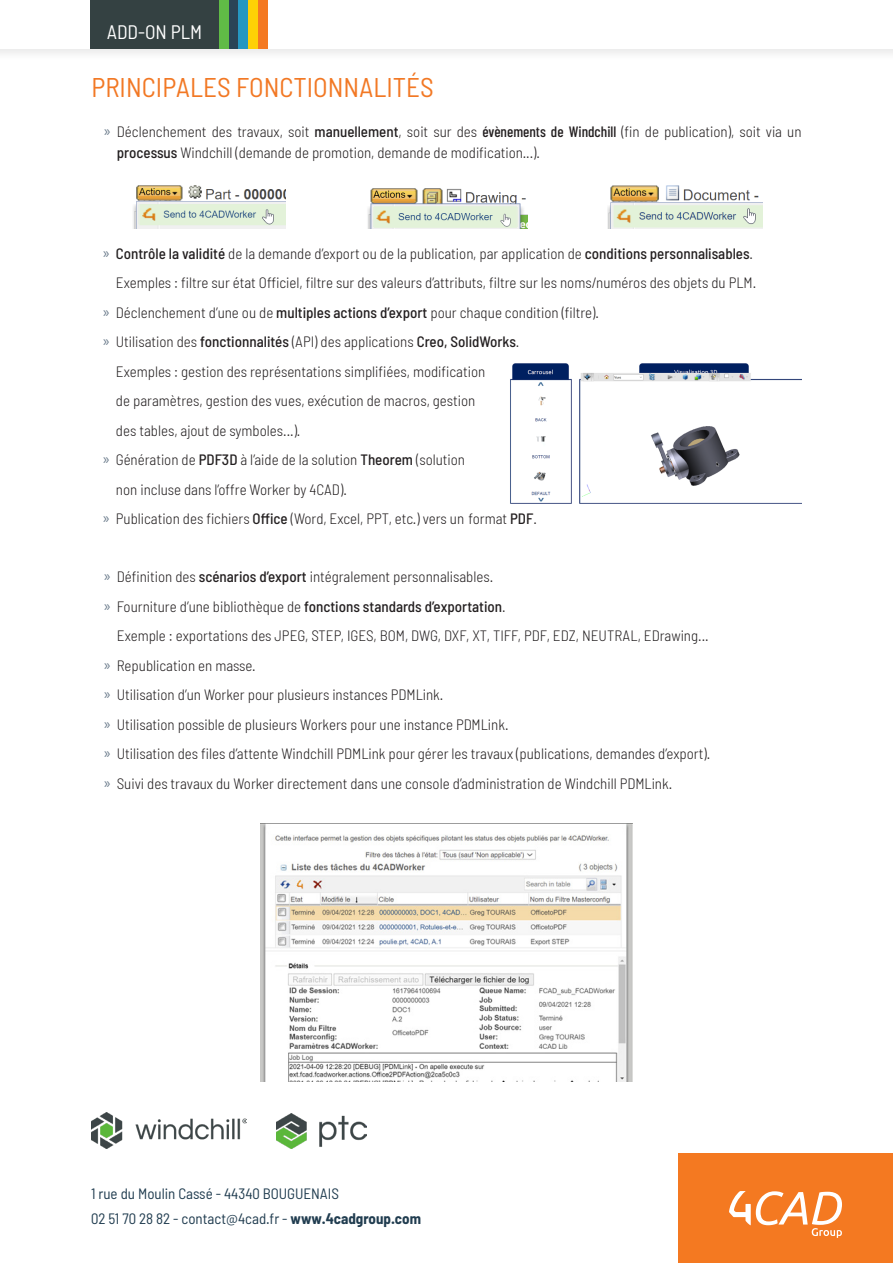
<style>
.page{position:relative;width:893px;height:1263px;background:#fff}
.page>*{position:absolute;margin:0;border:0;box-sizing:border-box;transform-origin:0 0}
.Titre_1{font:semi-condensed 27px "Barlow";color:#f27824}
.t1{font:semi-condensed 19.5px "Barlow";color:#fff}
.Retrait_1{font:300 semi-condensed 15px/21px "Barlow";color:#231f20}
.t2{font:semi-condensed 15px "Barlow";color:#213d50}
.t3{font:500 semi-condensed 15px "Barlow";color:#231f20}
.s1{font-family:"Myriad Pro";font-weight:400;font-stretch:normal;color:#657687}
.s2{font-weight:500}
.s3{font-family:"Barlow Condensed";font-weight:500;font-stretch:normal}
.s4{font-weight:300}
.s5{font-weight:700}
</style>
<div class="page">
<div style="left:678px;top:1153px;width:215px;height:110px;background:#f47921"></div>
<svg style="left:729px;top:1191px;width:113px;height:47px"></svg>
<img style="left:91px;top:1112px;width:155px;height:36px">
<img style="left:276px;top:1113px;width:90px;height:35px">
<img style="left:510px;top:363px;width:291px;height:141px">
<div style="left:0;top:0;width:893px;height:62px;background:#f7f7f7"></div>
<div style="left:0;top:0;width:893px;height:49px;background:#fff"></div>
<div style="left:228px;top:0;width:10px;height:49px;background:#2a4456"></div>
<div style="left:258px;top:0;width:10px;height:49px;background:#f47921"></div>
<div style="left:90px;top:0;width:129px;height:49px;background:#344142"></div>
<div style="left:219px;top:0;width:9px;height:49px;background:#60bb46"></div>
<div style="left:238px;top:0;width:10px;height:49px;background:#2597c1"></div>
<div style="left:248px;top:0;width:10px;height:49px;background:#fed105"></div>
<img style="left:133px;top:185px;width:152px;height:44px">
<img style="left:607px;top:185px;width:155px;height:44px">
<img style="left:368px;top:188px;width:159px;height:41px">
<img style="left:260px;top:824px;width:373px;height:257px">
<p class="t1" style="left:107px;top:19px;width:97px">ADD-ON PLM</p>
<p class="Titre_1" style="left:91px;top:70px;width:344px">PRINCIPALES FONCTIONNALITÉS</p>
<p class="Retrait_1" style="left:117px;top:120px;width:686px;text-indent:-13px"><span class="s1">»</span> Déclenchement des travaux, soit <span class="s2">manuellement</span>, soit sur des <span class="s3">évènements de Windchill</span> (fin de publication), soit via un <span class="s2">processus</span> Windchill (demande de promotion, demande de modification...).</p>
<p class="Retrait_1" style="left:103px;top:242px;width:651px"><span class="s1">»</span> <span class="s2">Contrôle la validité</span> de la demande d’export ou de la publication, par application de <span class="s2">conditions personnalisables</span>.</p>
<p class="Retrait_1" style="left:116px;top:272px;width:642px">Exemples : filtre sur état Officiel, filtre sur des valeurs d’attributs, filtre sur les noms/numéros des objets du PLM.</p>
<p class="Retrait_1" style="left:103px;top:301px;width:497px"><span class="s1">»</span> Déclenchement d’une ou de <span class="s2">multiples actions d’export</span> pour chaque condition (filtre).</p>
<p class="Retrait_1" style="left:103px;top:331px;width:418px"><span class="s1">»</span> Utilisation des <span class="s2">fonctionnalités</span> (API) des applications <span class="s2">Creo, SolidWorks</span>.</p>
<p class="Retrait_1" style="left:116px;top:360px;width:371px">Exemples : gestion des représentations simplifiées, modification</p>
<p class="Retrait_1" style="left:116px;top:390px;width:361px">de paramètres, gestion des vues, exécution de macros, gestion</p>
<p class="Retrait_1" style="left:116px;top:419px;width:186px">des tables, ajout de symboles...).</p>
<p class="Retrait_1" style="left:103px;top:449px;width:363px"><span class="s1">»</span> Génération de <span class="s2">PDF3D</span> à l’aide de la solution <span class="s2">Theorem</span> (solution</p>
<p class="Retrait_1" style="left:116px;top:478px;width:232px">non incluse dans l’offre Worker by 4CAD).</p>
<p class="Retrait_1" style="left:103px;top:508px;width:435px"><span class="s1">»</span> Publication des fichiers <span class="s2">Office</span> (Word, Excel, PPT, etc.) vers un format <span class="s2">PDF</span>.</p>
<p class="Retrait_1" style="left:104px;top:566px;width:391px"><span class="s1">»</span> Définition des <span class="s2">scénarios d’export</span> intégralement personnalisables.</p>
<p class="t3" style="left:104px;top:597px;width:403px"><span class="s1">»</span> <span class="s4">Fourniture d’une bibliothèque de</span> fonctions standards d’exportation<span class="s4">.</span></p>
<p class="Retrait_1" style="left:117px;top:625px;width:593px">Exemple : exportations des JPEG, STEP, IGES, BOM, DWG, DXF, XT, TIFF, PDF, EDZ, NEUTRAL, EDrawing...</p>
<p class="Retrait_1" style="left:104px;top:654px;width:153px"><span class="s1">»</span> Republication en masse.</p>
<p class="Retrait_1" style="left:104px;top:684px;width:341px"><span class="s1">»</span> Utilisation d’un Worker pour plusieurs instances PDMLink.</p>
<p class="Retrait_1" style="left:104px;top:713px;width:406px"><span class="s1">»</span> Utilisation possible de plusieurs Workers pour une instance PDMLink.</p>
<p class="Retrait_1" style="left:104px;top:743px;width:608px"><span class="s1">»</span> Utilisation des files d’attente Windchill PDMLink pour gérer les travaux (publications, demandes d’export).</p>
<p class="Retrait_1" style="left:104px;top:772px;width:570px"><span class="s1">»</span> Suivi des travaux du Worker directement dans une console d’administration de Windchill PDMLink.</p>
<p class="t2" style="left:91px;top:1184px;width:249px">1 rue du Moulin Cassé - 44340 BOUGUENAIS</p>
<p class="t2" style="left:91px;top:1209px;width:331px">02 51 70 28 82 - contact@4cad.fr - <span class="s5">www.4cadgroup.com</span></p>
</div>
